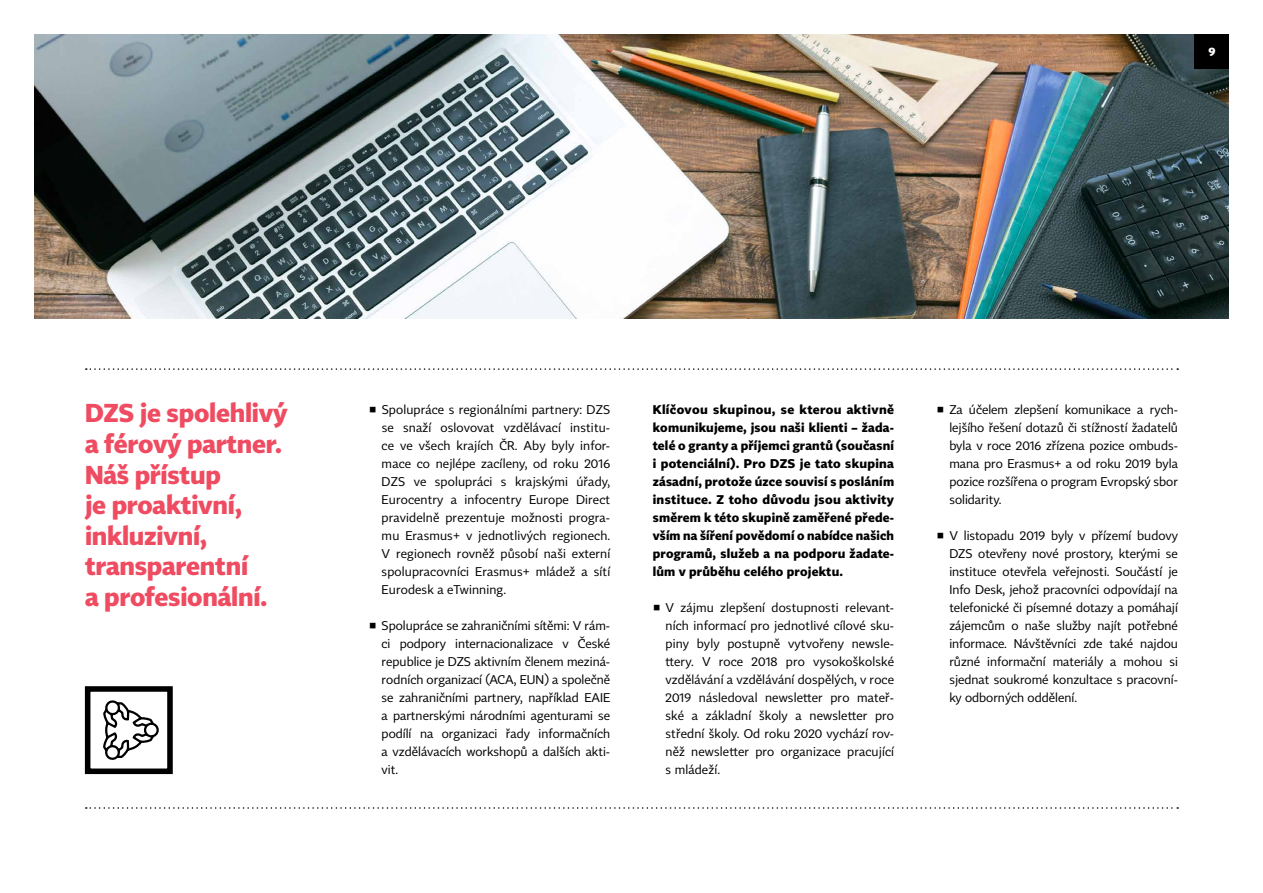
<style>
.page{position:relative;width:1263px;height:893px;background:#fff}
.page>*{position:absolute;margin:0;border:0;box-sizing:border-box;transform-origin:0 0}
.t1{font:700 25.5px/30.6px "Tabac Sans";letter-spacing:-.01em;color:#ef4b61}
.t2{font:12.45px/18px "Tabac Sans";color:#000;text-align:justify}
.t3{font:700 12.45px/18px "Tabac Sans";letter-spacing:.015em;color:#000;text-align:justify}
.t4{font:700 12px "Tabac Sans";color:#fff}
</style>
<div class="page">
<img style="left:34px;top:34px;width:1195px;height:285px">
<div style="left:1195px;top:34px;width:34px;height:34px;background:#000"></div>
<svg style="left:86px;top:807px;width:1092px;height:2px"></svg>
<svg style="left:86px;top:368px;width:1092px;height:2px"></svg>
<div style="left:85px;top:686px;width:88px;height:88px;border:6px solid #000"></div>
<svg style="left:103px;top:700px;width:56px;height:60px"></svg>
<p class="t4" style="left:1208px;top:44px;width:9px">9</p>
<h1 class="t1" style="left:85px;top:398px;width:204px">DZS je spolehlivý a férový partner.<br>Náš přístup<br>je proaktivní, inkluzivní, transparentní<br>a profesionální.</h1>
<p class="t2" style="left:382px;top:401px;width:230px;text-indent:-13px">◾ Spolupráce s regionálními partnery: DZS se snaží oslovovat vzdělávací institu&shy;ce ve všech krajích ČR. Aby byly infor&shy;mace co nejlépe zacíleny, od roku 2016<br>DZS ve spolupráci s krajskými úřady, Eurocentry a infocentry Europe Direct pravidelně prezentuje možnosti progra&shy;mu Erasmus+ v jednotlivých regionech.<br>V regionech rovněž působí naši externí spolupracovníci Erasmus+ mládež a sítí Eurodesk a eTwinning.</p>
<p class="t2" style="left:382px;top:617px;width:230px;text-indent:-13px">◾ Spolupráce se zahraničními sítěmi: V rám&shy;ci podpory internacionalizace v České republice je DZS aktivním členem meziná&shy;rodních organizací (ACA, EUN) a společně se zahraničními partnery, například EAIE a partnerskými národními agenturami se podílí na organizaci řady informačních a vzdělávacích workshopů a dalších akti&shy;vit.</p>
<p class="t3" style="left:653px;top:401px;width:243px">Klíčovou skupinou, se kterou aktivně komunikujeme, jsou naši klienti – žada&shy;telé o granty a příjemci grantů (současní i potenciální). Pro DZS je tato skupina zásadní, protože úzce souvisí s posláním instituce. Z toho důvodu jsou aktivity směrem k této skupině zaměřené přede&shy;vším na šíření povědomí o nabídce našich programů, služeb a na podporu žadate&shy;lům v průběhu celého projektu.</p>
<p class="t2" style="left:665px;top:599px;width:230px;text-indent:-13px">◾ V zájmu zlepšení dostupnosti relevant&shy;ních informací pro jednotlivé cílové sku&shy;piny byly postupně vytvořeny newsle&shy;ttery. V roce 2018 pro vysokoškolské vzdělávání a vzdělávání dospělých, v roce 2019 následoval newsletter pro mateř&shy;ské a základní školy a newsletter pro střední školy. Od roku 2020 vychází rov&shy;něž newsletter pro organizace pracující s mládeží.</p>
<p class="t2" style="left:949px;top:401px;width:230px;text-indent:-13px">◾ Za účelem zlepšení komunikace a rych&shy;lejšího řešení dotazů či stížností žadatelů byla v roce 2016 zřízena pozice ombuds&shy;mana pro Erasmus+ a od roku 2019 byla pozice rozšířena o program Evropský sbor solidarity.</p>
<p class="t2" style="left:949px;top:527px;width:230px;text-indent:-13px">◾ V listopadu 2019 byly v přízemí budovy DZS otevřeny nové prostory, kterými se instituce otevřela veřejnosti. Součástí je Info Desk, jehož pracovníci odpovídají na telefonické či písemné dotazy a pomáhají zájemcům o naše služby najít potřebné informace. Návštěvníci zde také najdou různé informační materiály a mohou si sjednat soukromé konzultace s pracovní&shy;ky odborných oddělení.</p>
</div>
